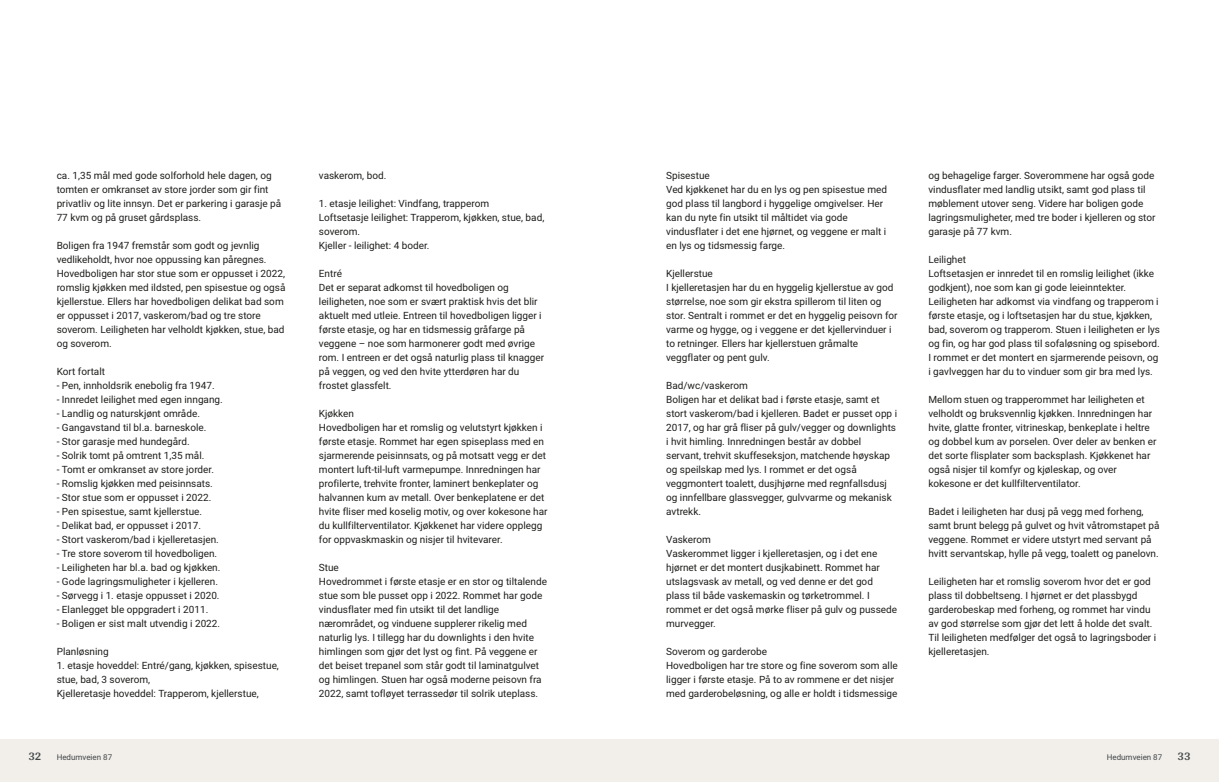
<style>
.page{position:relative;width:1219px;height:782px;background:#fff}
.page>*{position:absolute;margin:0;border:0;box-sizing:border-box;transform-origin:0 0}
.t1{font:700 12px "Arya";color:#414749}
.t2{font:10px/14px "Roboto Vitec";color:#1d1d1b}
.t3{font:8px "Roboto Vitec";color:#414749}
</style>
<div class="page">
<div style="left:0;top:739px;width:618px;height:42px;background:#f2eeea"></div>
<div style="left:601px;top:739px;width:618px;height:42px;background:#f2eeea"></div>
<p class="t2" style="left:57px;top:167px;width:226px">ca. 1,35 mål med gode solforhold hele dagen, og tomten er omkranset av store jorder som gir fint privatliv og lite innsyn. Det er parkering i garasje på 77 kvm og på gruset gårdsplass.</p>
<p class="t2" style="left:57px;top:237px;width:230px">Boligen fra 1947 fremstår som godt og jevnlig vedlikeholdt, hvor noe oppussing kan påregnes.<br>Hovedboligen har stor stue som er oppusset i 2022, romslig kjøkken med ildsted, pen spisestue og også kjellerstue. Ellers har hovedboligen delikat bad som er oppusset i 2017, vaskerom/bad og tre store soverom. Leiligheten har velholdt kjøkken, stue, bad og soverom.</p>
<p class="t2" style="left:57px;top:363px;width:168px">Kort fortalt<br>‑ Pen, innholdsrik enebolig fra 1947.<br>‑ Innredet leilighet med egen inngang. ‑ Landlig og naturskjønt område.<br>‑ Gangavstand til bl.a. barneskole.<br>‑ Stor garasje med hundegård.<br>‑ Solrik tomt på omtrent 1,35 mål.<br>‑ Tomt er omkranset av store jorder.<br>‑ Romslig kjøkken med peisinnsats.<br>‑ Stor stue som er oppusset i 2022.<br>‑ Pen spisestue, samt kjellerstue.<br>‑ Delikat bad, er oppusset i 2017.<br>‑ Stort vaskerom/bad i kjelleretasjen. ‑ Tre store soverom til hovedboligen.<br>‑ Leiligheten har bl.a. bad og kjøkken. ‑ Gode lagringsmuligheter i kjelleren. ‑ Sørvegg i 1. etasje oppusset i 2020. ‑ Elanlegget ble oppgradert i 2011.<br>‑ Boligen er sist malt utvendig i 2022.</p>
<p class="t2" style="left:57px;top:643px;width:54px">Planløsning</p>
<p class="t2" style="left:57px;top:657px;width:224px">1. etasje hoveddel: Entré/gang, kjøkken, spisestue, stue, bad, 3 soverom,<br>Kjelleretasje hoveddel: Trapperom, kjellerstue,</p>
<p class="t1" style="left:28px;top:749px;width:15px">32</p>
<p class="t3" style="left:57px;top:751px;width:57px">Hedumveien 87</p>
<p class="t2" style="left:319px;top:167px;width:69px">vaskerom, bod.</p>
<p class="t2" style="left:319px;top:195px;width:227px">1. etasje leilighet: Vindfang, trapperom<br>Loftsetasje leilighet: Trapperom, kjøkken, stue, bad, soverom.<br>Kjeller ‑ leilighet: 4 boder.</p>
<p class="t2" style="left:319px;top:265px;width:227px">Entré<br>Det er separat adkomst til hovedboligen og leiligheten, noe som er svært praktisk hvis det blir aktuelt med utleie. Entreen til hovedboligen ligger i første etasje, og har en tidsmessig gråfarge på veggene – noe som harmonerer godt med øvrige rom. I entreen er det også naturlig plass til knagger på veggen, og ved den hvite ytterdøren har du frostet glassfelt.</p>
<p class="t2" style="left:319px;top:405px;width:230px">Kjøkken<br>Hovedboligen har et romslig og velutstyrt kjøkken i første etasje. Rommet har egen spiseplass med en sjarmerende peisinnsats, og på motsatt vegg er det montert luft‑til‑luft varmepumpe. Innredningen har profilerte, trehvite fronter, laminert benkeplater og halvannen kum av metall. Over benkeplatene er det hvite fliser med koselig motiv, og over kokesone har du kullfilterventilator. Kjøkkenet har videre opplegg for oppvaskmaskin og nisjer til hvitevarer.</p>
<p class="t2" style="left:319px;top:559px;width:230px">Stue<br>Hovedrommet i første etasje er en stor og tiltalende stue som ble pusset opp i 2022. Rommet har gode vindusflater med fin utsikt til det landlige nærområdet, og vinduene supplerer rikelig med naturlig lys. I tillegg har du downlights i den hvite himlingen som gjør det lyst og fint. På veggene er det beiset trepanel som står godt til laminatgulvet og himlingen. Stuen har også moderne peisovn fra 2022, samt tofløyet terrassedør til solrik uteplass.</p>
<p class="t2" style="left:666px;top:167px;width:222px">Spisestue<br>Ved kjøkkenet har du en lys og pen spisestue med god plass til langbord i hyggelige omgivelser. Her kan du nyte fin utsikt til måltidet via gode vindusflater i det ene hjørnet, og veggene er malt i en lys og tidsmessig farge.</p>
<p class="t2" style="left:666px;top:265px;width:233px">Kjellerstue<br>I kjelleretasjen har du en hyggelig kjellerstue av god størrelse, noe som gir ekstra spillerom til liten og stor. Sentralt i rommet er det en hyggelig peisovn for varme og hygge, og i veggene er det kjellervinduer i to retninger. Ellers har kjellerstuen gråmalte veggflater og pent gulv.</p>
<p class="t2" style="left:666px;top:377px;width:232px">Bad/wc/vaskerom<br>Boligen har et delikat bad i første etasje, samt et stort vaskerom/bad i kjelleren. Badet er pusset opp i 2017, og har grå fliser på gulv/vegger og downlights i hvit himling. Innredningen består av dobbel servant, trehvit skuffeseksjon, matchende høyskap og speilskap med lys. I rommet er det også veggmontert toalett, dusjhjørne med regnfallsdusj og innfellbare glassvegger, gulvvarme og mekanisk avtrekk.</p>
<p class="t2" style="left:666px;top:531px;width:232px">Vaskerom<br>Vaskerommet ligger i kjelleretasjen, og i det ene hjørnet er det montert dusjkabinett. Rommet har utslagsvask av metall, og ved denne er det god plass til både vaskemaskin og tørketrommel. I rommet er det også mørke fliser på gulv og pussede murvegger.</p>
<p class="t2" style="left:666px;top:643px;width:233px">Soverom og garderobe<br>Hovedboligen har tre store og fine soverom som alle ligger i første etasje. På to av rommene er det nisjer med garderobeløsning, og alle er holdt i tidsmessige</p>
<p class="t2" style="left:928px;top:167px;width:229px">og behagelige farger. Soverommene har også gode vindusflater med landlig utsikt, samt god plass til møblement utover seng. Videre har boligen gode lagringsmuligheter, med tre boder i kjelleren og stor garasje på 77 kvm.</p>
<p class="t2" style="left:928px;top:251px;width:233px">Leilighet<br>Loftsetasjen er innredet til en romslig leilighet (ikke godkjent), noe som kan gi gode leieinntekter.<br>Leiligheten har adkomst via vindfang og trapperom i første etasje, og i loftsetasjen har du stue, kjøkken, bad, soverom og trapperom. Stuen i leiligheten er lys og fin, og har god plass til sofaløsning og spisebord.<br>I rommet er det montert en sjarmerende peisovn, og i gavlveggen har du to vinduer som gir bra med lys.</p>
<p class="t2" style="left:928px;top:391px;width:229px">Mellom stuen og trapperommet har leiligheten et velholdt og bruksvennlig kjøkken. Innredningen har hvite, glatte fronter, vitrineskap, benkeplate i heltre og dobbel kum av porselen. Over deler av benken er det sorte flisplater som backsplash. Kjøkkenet har også nisjer til komfyr og kjøleskap, og over kokesone er det kullfilterventilator.</p>
<p class="t2" style="left:928px;top:503px;width:233px">Badet i leiligheten har dusj på vegg med forheng, samt brunt belegg på gulvet og hvit våtromstapet på veggene. Rommet er videre utstyrt med servant på hvitt servantskap, hylle på vegg, toalett og panelovn.</p>
<p class="t2" style="left:928px;top:573px;width:229px">Leiligheten har et romslig soverom hvor det er god plass til dobbeltseng. I hjørnet er det plassbygd garderobeskap med forheng, og rommet har vindu av god størrelse som gjør det lett å holde det svalt.<br>Til leiligheten medfølger det også to lagringsboder i kjelleretasjen.</p>
<p class="t3" style="left:1107px;top:751px;width:57px">Hedumveien 87</p>
<p class="t1" style="left:1177px;top:749px;width:15px">33</p>
</div>
